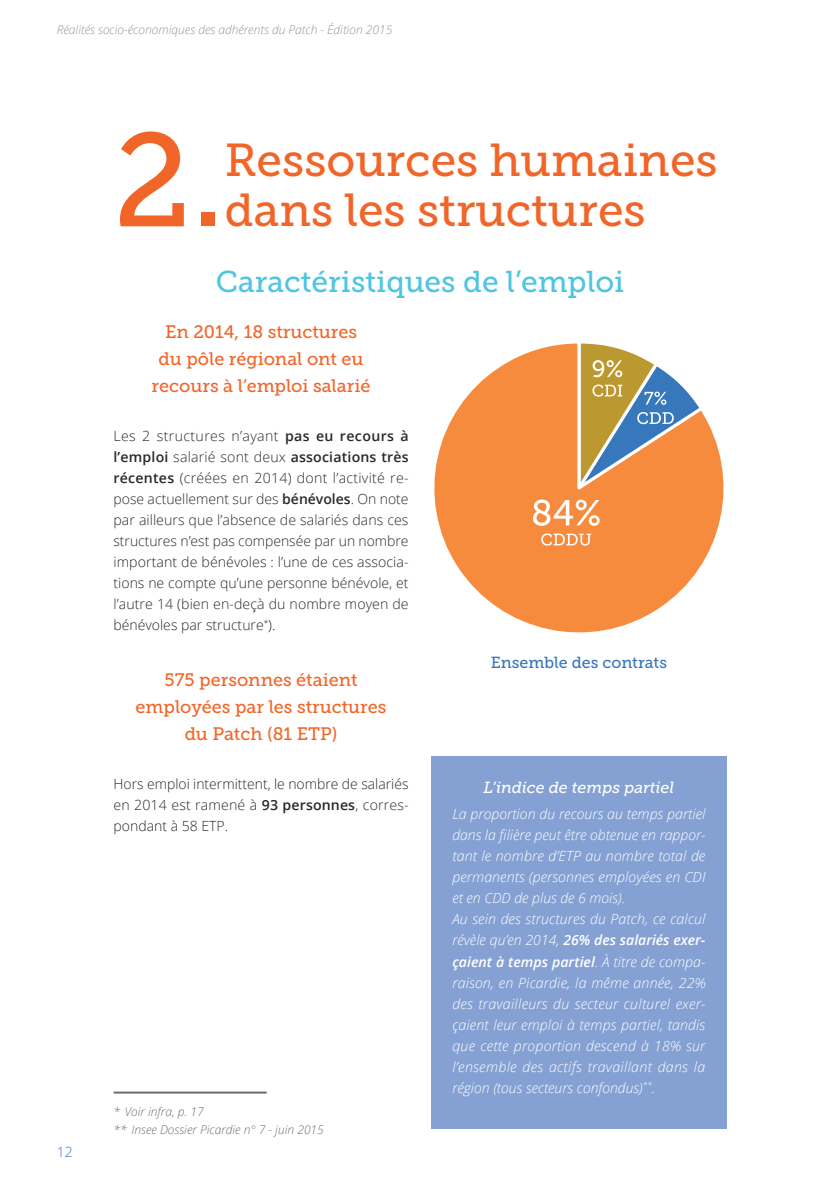
<style>
.page{position:relative;width:840px;height:1191px;background:#fff}
.page>*{position:absolute;margin:0;border:0;box-sizing:border-box;transform-origin:0 0}
.t1{font:132px "Museo Slab 500";color:#f26529}
.t2{font:46px/50px "Museo Slab 500";color:#f26529}
.t3{font:30px "Museo Slab 500";color:#4fc6e0}
.t4{font:18px/27px "Museo Slab 500";color:#f26529;text-align:center}
.t5{font:italic 16px "Museo Slab 500";color:#fff}
.t6{font:16px "Museo Slab 500";color:#3777bc}
.t7{font:italic 300 14px/21px "Open Sans";letter-spacing:.01em;color:#fff}
.t8{font:300 14px/21px "Open Sans";color:#292829;text-align:justify}
.t9{font:300 14px "Open Sans";color:#3777bc}
.t10{font:italic 300 12px "Open Sans";color:#939598}
.t11{font:italic 300 12px/18px "Open Sans";color:#6d6e71}
.s1{font-weight:600}
</style>
<div class="page">
<div style="left:431px;top:756px;width:295px;height:372px;background:#85a1d3"></div>
<hr style="left:113px;top:1091px;width:153px;height:2px;background:#6d6e71">
<svg style="left:434px;top:343px;width:290px;height:290px"></svg>
<svg style="left:532px;top:499px;width:67px;height:27px"></svg>
<svg style="left:541px;top:533px;width:50px;height:12px"></svg>
<svg style="left:575px;top:343px;width:130px;height:148px"></svg>
<p class="t10" style="left:57px;top:21px;width:337px">Réalités socio-économiques des adhérents du Patch - Édition 2015</p>
<h1 class="t1" style="left:113px;top:107px;width:113px">2.</h1>
<h2 class="t2" style="left:225px;top:136px;width:494px">Ressources humaines dans les structures</h2>
<h3 class="t3" style="left:216px;top:265px;width:410px">Caractéristiques de l’emploi</h3>
<p class="t4" style="left:151px;top:318px;width:220px">En 2014, 18 structures du pôle régional ont eu recours à l’emploi salarié</p>
<p class="t8" style="left:113px;top:425px;width:296px">Les 2 structures n’ayant <span class="s1">pas eu recours à l’emploi</span> salarié sont deux <span class="s1">associations très récentes</span> (créées en 2014) dont l’activité re&shy;pose actuellement sur des <span class="s1">bénévoles</span>. On note par ailleurs que l’absence de salariés dans ces structures n’est pas compensée par un nombre important de bénévoles : l’une de ces associa&shy;tions ne compte qu’une personne bénévole, et l’autre 14 (bien en-deçà du nombre moyen de bénévoles par structure<sup>*</sup>).</p>
<p class="t4" style="left:135px;top:666px;width:252px">575 personnes étaient employées par les structures du Patch (81 ETP)</p>
<p class="t8" style="left:113px;top:773px;width:296px">Hors emploi intermittent, le nombre de salariés en 2014 est ramené à <span class="s1">93 personnes</span>, corres&shy;pondant à 58 ETP.</p>
<p class="t9" style="left:57px;top:1142px;width:17px">12</p>
<p class="t11" style="left:113px;top:1102px;width:212px">* Voir infra, p. 17<br>** Insee Dossier Picardie n° 7 - juin 2015</p>
<p class="t6" style="left:490px;top:654px;width:178px">Ensemble des contrats</p>
<p class="t5" style="left:483px;top:778px;width:192px">L’indice de temps partiel</p>
<p class="t7" style="left:452px;top:803px;width:254px">La proportion du recours au temps partiel dans la filière peut être obtenue en rappor&shy;tant le nombre d’ETP au nombre total de permanents (personnes employées en CDI et en CDD de plus de 6 mois).<br>Au sein des structures du Patch, ce calcul révèle qu’en 2014, <span class="s1">26% des salariés exer&shy;çaient à temps partiel</span>. À titre de compa&shy;raison, en Picardie, la même année, 22% des travailleurs du secteur culturel exer&shy;çaient leur emploi à temps partiel, tandis que cette proportion descend à 18% sur l’ensemble des actifs travaillant dans la région (tous secteurs confondus)<sup>**</sup>.</p>
</div>
